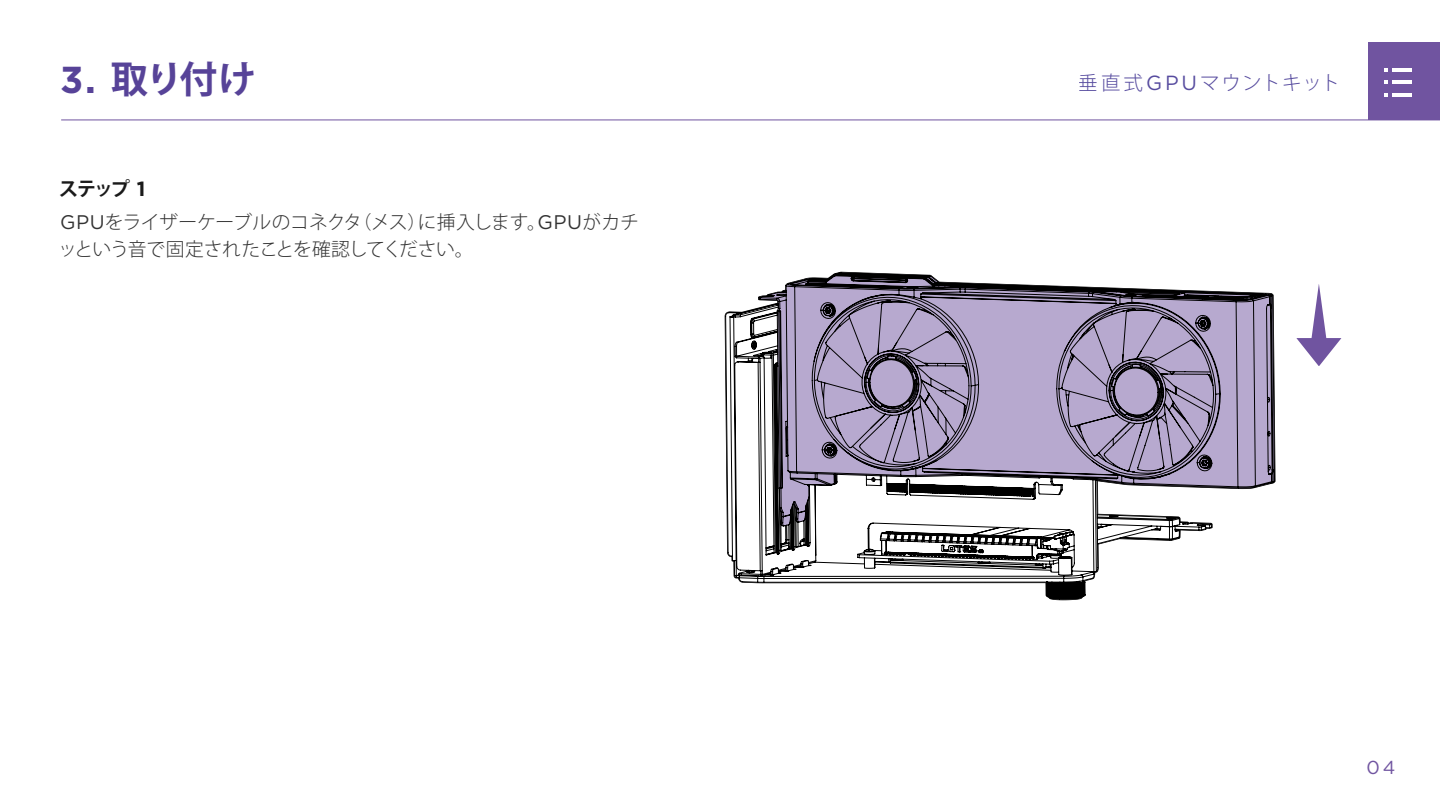
<style>
.page{position:relative;width:1440px;height:810px;background:#fff}
.page>*{position:absolute;margin:0;border:0;box-sizing:border-box;transform-origin:0 0}
.t1{font:700 37.5px "Koz Go Pr 6 N";color:#574398}
.t2{font:300 19.5px "Koz Go Pr 6 N";letter-spacing:.065em;color:#2d1f87}
.t3{font:700 19.5px "Koz Go Pr 6 N";color:#1a1a1a}
.t4{font:300 18.75px/27px "Koz Go Pr 6 N";letter-spacing:-.02em;color:#333}
.t5{font:18.75px "Gotham";color:#7054a0}
.s1{font-family:"Gotham"}
.s2{font-family:"Gotham";font-size:20.48px}
.s3{font-family:"Gotham";font-weight:400;font-size:19.73px}
.s4{font-family:"Gotham";font-weight:400;font-size:20.48px}
</style>
<div class="page">
<hr style="left:61px;top:120px;width:1379px;height:1px;background:#7054a0">
<div style="left:1369px;top:43px;width:71px;height:77px;background:#7054a0"></div>
<svg style="left:1384px;top:68px;width:4px;height:3px"></svg>
<hr style="left:1392px;top:68px;width:20px;height:3px;background:#fff">
<svg style="left:1384px;top:81px;width:4px;height:3px"></svg>
<hr style="left:1392px;top:81px;width:20px;height:3px;background:#fff">
<svg style="left:1384px;top:93px;width:4px;height:4px"></svg>
<hr style="left:1392px;top:93px;width:20px;height:4px;background:#fff">
<svg style="left:725px;top:272px;width:551px;height:328px"></svg>
<svg style="left:1296px;top:284px;width:46px;height:82px"></svg>
<h1 class="t1" style="left:60px;top:58px;width:198px"><span class="s1">3.</span> 取り付け</h1>
<p class="t3" style="left:59px;top:178px;width:88px">ステップ <span class="s2">1</span></p>
<p class="t4" style="left:59px;top:209px;width:582px"><span class="s3">GPU</span>をライザーケーブルのコネクタ（メス）に挿入します。<span class="s3">GPU</span>がカチッという音で固定されたことを確認してください。</p>
<p class="t2" style="left:1079px;top:71px;width:263px">垂直式<span class="s4">GPU</span>マウントキット</p>
<p class="t5" style="left:1367px;top:755px;width:30px">04</p>
</div>
